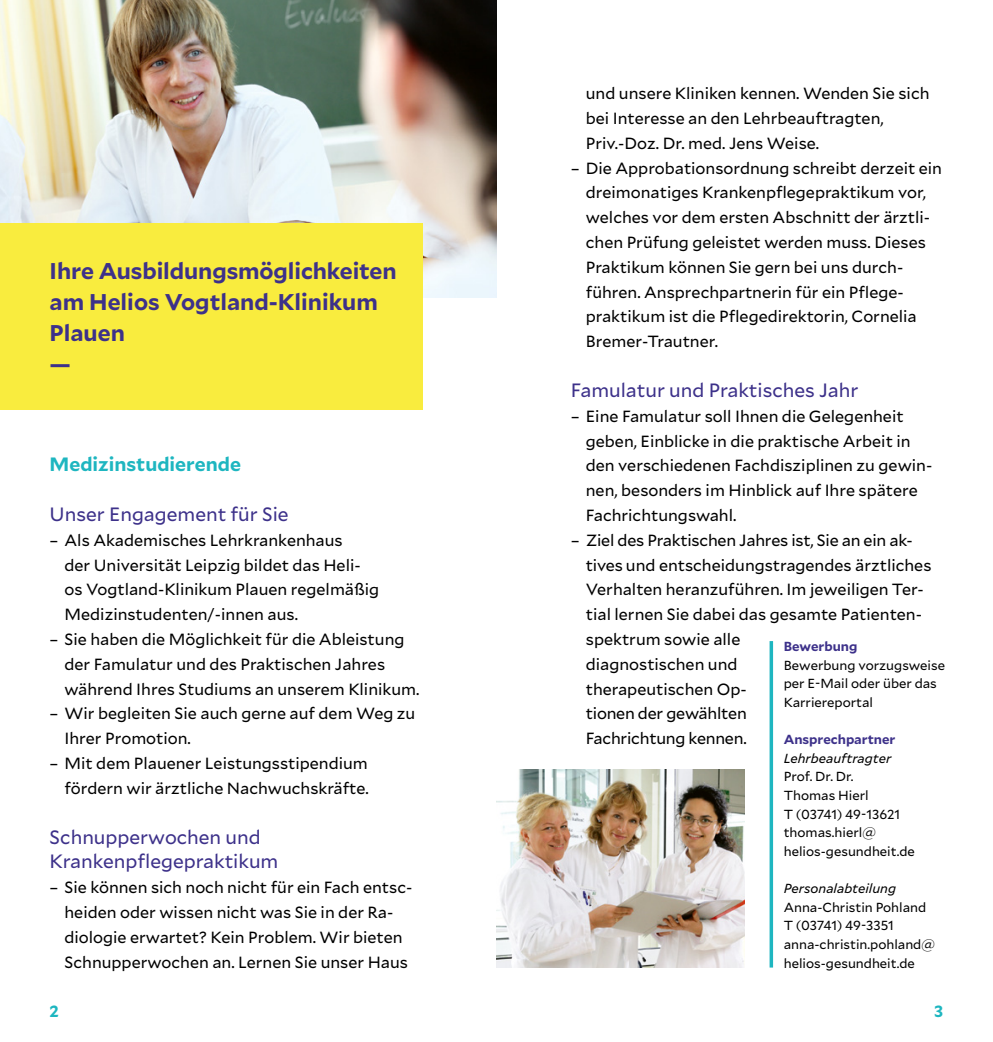
<style>
.page{position:relative;width:993px;height:1042px;background:#fff}
.page>*{position:absolute;margin:0;border:0;box-sizing:border-box;transform-origin:0 0}
.t1{font:700 22.75px/31px "Mallory";letter-spacing:-.005em;color:#3d318a}
.t2{font:19.25px/24.8px "Mallory";color:#3d318a}
.t3{font:700 19.25px "Mallory";color:#1eb6c0}
.t4{font:16.1px/24.8px "Mallory";color:#000}
.t5{font:700 16.1px "Mallory";color:#1eb6c0}
.t6{font:13.12px/18.6px "Mallory";color:#000}
.t7{font:italic 13.12px "Mallory";color:#000}
.t8{font:700 13.12px "Mallory";color:#3d318a}
</style>
<div class="page">
<img style="left:0;top:0;width:496px;height:298px">
<div style="left:0;top:223px;width:422px;height:186px;background:#f9ec3e"></div>
<hr style="left:769px;top:641px;width:3px;height:326px;background:#1eb6c0">
<img style="left:496px;top:769px;width:248px;height:198px">
<h1 class="t1" style="left:50px;top:254px;width:348px">Ihre Ausbildungsmöglichkeiten am Helios Vogtland-Klinikum<br>Plauen<br>—</h1>
<p class="t3" style="left:50px;top:450px;width:193px">Medizinstudierende</p>
<p class="t2" style="left:50px;top:501px;width:240px">Unser Engagement für Sie</p>
<p class="t4" style="left:64px;top:527px;width:316px;text-indent:-15px">– Als Akademisches Lehrkrankenhaus<br>der Universität Leipzig bildet das Heli&shy;os Vogtland-Klinikum Plauen regelmäßig Medizinstudenten/-innen aus.</p>
<p class="t4" style="left:64px;top:626px;width:356px;text-indent:-15px">– Sie haben die Möglichkeit für die Ableistung der Famulatur und des Praktischen Jahres während Ihres Studiums an unserem Klinikum.</p>
<p class="t4" style="left:64px;top:700px;width:352px;text-indent:-15px">– Wir begleiten Sie auch gerne auf dem Weg zu<br>Ihrer Promotion.</p>
<p class="t4" style="left:50px;top:750px;width:320px;text-align:right">– Mit dem Plauener Leistungsstipendium fördern wir ärztliche Nachwuchskräfte.</p>
<p class="t2" style="left:50px;top:823px;width:230px">Schnupperwochen und<br>Krankenpflegepraktikum</p>
<p class="t4" style="left:64px;top:874px;width:349px;text-indent:-15px">– Sie können sich noch nicht für ein Fach entsc&shy;heiden oder wissen nicht was Sie in der Ra&shy;diologie erwartet? Kein Problem. Wir bieten Schnupperwochen an. Lernen Sie unser Haus</p>
<p class="t4" style="left:585px;top:80px;width:345px">und unsere Kliniken kennen. Wenden Sie sich bei Interesse an den Lehrbeauftragten,<br>Priv.-Doz. Dr. med. Jens Weise.</p>
<p class="t4" style="left:585px;top:155px;width:357px;text-indent:-15px">– Die Approbationsordnung schreibt derzeit ein dreimonatiges Krankenpflegepraktikum vor, welches vor dem ersten Abschnitt der ärztli&shy;chen Prüfung geleistet werden muss. Dieses Praktikum können Sie gern bei uns durch&shy;führen. Ansprechpartnerin für ein Pflege&shy;praktikum ist die Pflegedirektorin, Cornelia Bremer-Trautner.</p>
<p class="t2" style="left:570px;top:377px;width:289px">Famulatur und Praktisches Jahr</p>
<p class="t4" style="left:585px;top:403px;width:348px;text-indent:-15px">– Eine Famulatur soll Ihnen die Gelegenheit geben, Einblicke in die praktische Arbeit in den verschiedenen Fachdisziplinen zu gewin&shy;nen, besonders im Hinblick auf Ihre spätere Fachrichtungswahl.</p>
<p class="t4" style="left:585px;top:527px;width:347px;text-indent:-15px">– Ziel des Praktischen Jahres ist, Sie an ein ak&shy;tives und entscheidungstragendes ärztliches<br>Verhalten heranzuführen. Im jeweiligen Ter&shy;tial lernen Sie dabei das gesamte Patienten&shy;spektrum sowie alle<br>diagnostischen und<br>therapeutischen Op-<br>tionen der gewählten<br>Fachrichtung kennen.</p>
<p class="t8" style="left:783px;top:637px;width:75px">Bewerbung</p>
<p class="t6" style="left:783px;top:655px;width:163px">Bewerbung vorzugsweise per E-Mail oder über das<br>Karriereportal</p>
<p class="t8" style="left:783px;top:730px;width:113px">Ansprechpartner</p>
<p class="t7" style="left:783px;top:749px;width:109px">Lehrbeauftragter</p>
<p class="t6" style="left:783px;top:767px;width:133px">Prof. Dr. Dr.<br>Thomas Hierl<br>T (03741) 49-13621 thomas.hierl@ helios-gesundheit.de</p>
<p class="t7" style="left:783px;top:879px;width:114px">Personalabteilung</p>
<p class="t6" style="left:783px;top:897px;width:153px">Anna-Christin Pohland<br>T (03741) 49-3351 anna-christin.pohland@ helios-gesundheit.de</p>
<p class="t5" style="left:50px;top:999px;width:11px">2</p>
<p class="t5" style="left:933px;top:999px;width:11px">3</p>
</div>
